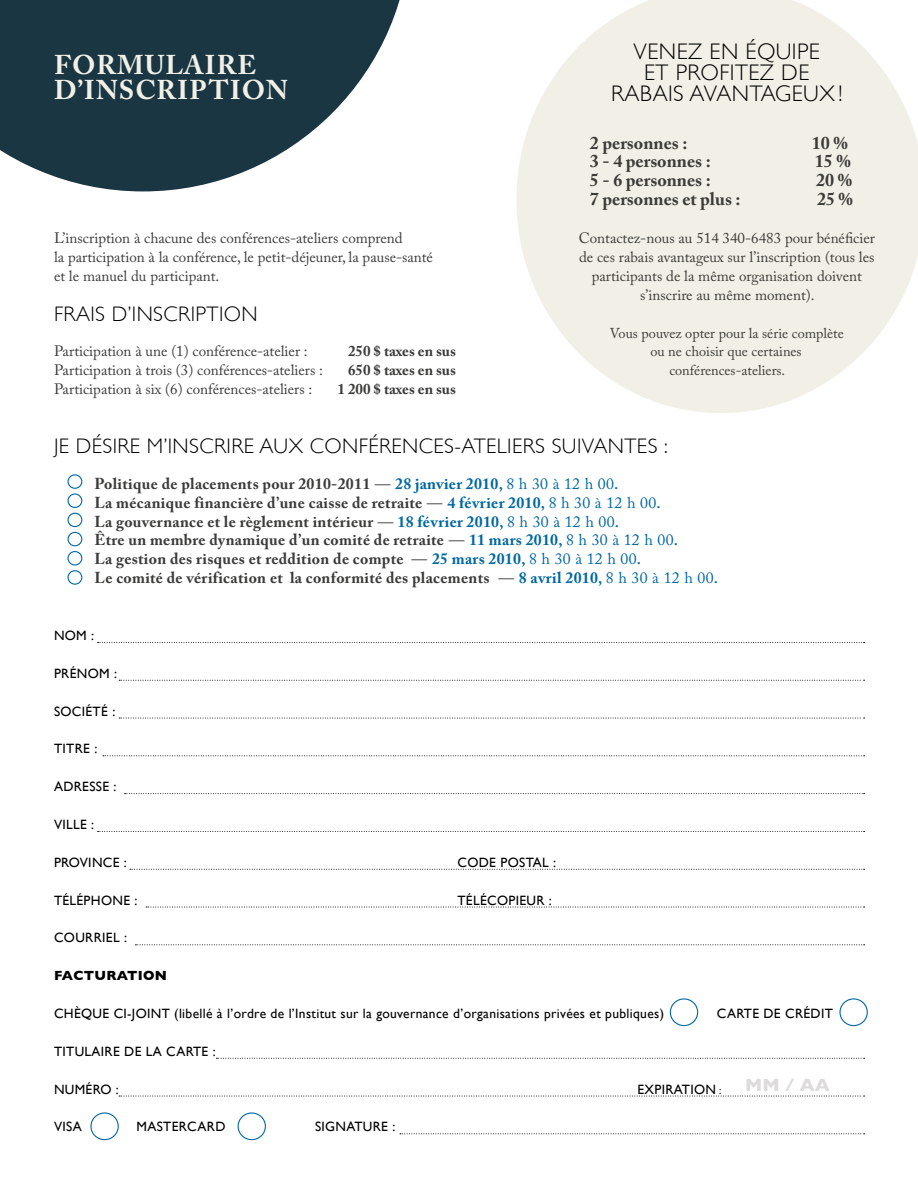
<style>
.page{position:relative;width:918px;height:1188px;background:#fff}
.page>*{position:absolute;margin:0;border:0;box-sizing:border-box;transform-origin:0 0}
.t1{font:700 27px/25.5px "Adobe Caslon Pro";letter-spacing:.045em;color:#f2f0e6}
.t2{font:300 22.5px/21px "Gill Sans";letter-spacing:.02em;color:#000;text-align:center}
.t3{font:300 21px "Gill Sans";letter-spacing:.02em;color:#000}
.t4{font:700 18px "Adobe Caslon Pro";color:#3b3b38}
.t5{font:700 18px "Gill Sans";color:#dedcdb}
.t6{font:700 15.75px/18.9px "Adobe Caslon Pro";letter-spacing:.02em;color:#3b3b38}
.t7{font:15px/18.9px "Adobe Caslon Pro";color:#3b3b38}
.t8{font:700 15px "Adobe Caslon Pro";color:#3b3b38}
.t9{font:14.25px/18.9px "Adobe Caslon Pro";color:#3b3b38;text-align:center}
.t10{font:13.5px "Gill Sans";letter-spacing:.025em;color:#000}
.t11{font:700 13.5px "Gill Sans";letter-spacing:.025em;color:#000}
.t12{font:12px "Eidetic Neo";color:#000}
.s1{font-weight:400}
.s2{color:#0068a2}
.s3{font-weight:600;color:#0068a2}
.s4{font-weight:400;color:#0068a2}
</style>
<div class="page">
<svg style="left:0;top:0;width:400px;height:191px;fill:#193642"></svg>
<div style="left:67px;top:474px;width:15px;height:15px;border:1px solid #0068a2;border-radius:50%"></div>
<div style="left:67px;top:493px;width:15px;height:15px;border:1px solid #0068a2;border-radius:50%"></div>
<div style="left:67px;top:513px;width:15px;height:14px;border:1px solid #0068a2;border-radius:50%"></div>
<div style="left:67px;top:532px;width:15px;height:14px;border:1px solid #0068a2;border-radius:50%"></div>
<div style="left:67px;top:551px;width:15px;height:15px;border:1px solid #0068a2;border-radius:50%"></div>
<div style="left:67px;top:570px;width:15px;height:15px;border:1px solid #0068a2;border-radius:50%"></div>
<svg style="left:98px;top:642px;width:767px;height:1px"></svg>
<svg style="left:119px;top:680px;width:746px;height:1px"></svg>
<svg style="left:119px;top:718px;width:746px;height:1px"></svg>
<svg style="left:103px;top:755px;width:762px;height:1px"></svg>
<svg style="left:125px;top:793px;width:740px;height:1px"></svg>
<svg style="left:98px;top:831px;width:767px;height:1px"></svg>
<svg style="left:130px;top:869px;width:735px;height:1px"></svg>
<svg style="left:146px;top:907px;width:719px;height:1px"></svg>
<svg style="left:135px;top:944px;width:730px;height:1px"></svg>
<svg style="left:216px;top:1058px;width:649px;height:1px"></svg>
<svg style="left:119px;top:1096px;width:746px;height:1px"></svg>
<svg style="left:400px;top:1133px;width:465px;height:1px"></svg>
<div style="left:670px;top:998px;width:28px;height:28px;border:1px solid #0068a2;border-radius:50%"></div>
<div style="left:839px;top:998px;width:29px;height:28px;border:1px solid #0068a2;border-radius:50%"></div>
<div style="left:90px;top:1112px;width:29px;height:28px;border:1px solid #0068a2;border-radius:50%"></div>
<div style="left:238px;top:1112px;width:28px;height:28px;border:1px solid #0068a2;border-radius:50%"></div>
<svg style="left:516px;top:0;width:402px;height:413px;fill:#f2f0e6"></svg>
<h1 class="t1" style="left:54px;top:52px;width:183px">FORMULAIRE<br>D’INSCR</h1>
<h1 class="t1" style="left:177px;top:77px;width:112px">IPTION</h1>
<p class="t7" style="left:54px;top:228px;width:381px">L’inscription à chacune des conférences-ateliers comprend<br>la participation à la conférence, le petit-déjeuner, la pause-santé et le manuel du participant.</p>
<h3 class="t3" style="left:54px;top:302px;width:205px">FRAIS D’INSCRIPTION</h3>
<p class="t7" style="left:54px;top:342px;width:255px">Participation à une (1) conférence-atelier :</p>
<p class="t8" style="left:348px;top:342px;width:109px">250 $ taxes en sus</p>
<p class="t7" style="left:54px;top:361px;width:271px">Participation à trois (3) conférences-ateliers :</p>
<p class="t8" style="left:348px;top:361px;width:109px">650 $ taxes en sus</p>
<p class="t7" style="left:54px;top:380px;width:260px">Participation à six (6) conférences-ateliers :</p>
<p class="t8" style="left:338px;top:380px;width:120px">1 200 $ taxes en sus</p>
<h2 class="t2" style="left:611px;top:41px;width:233px">VENEZ EN ÉQU IPE<br>ET PROFITEZ D E<br>RABAIS AVANTAG EUX!</h2>
<p class="t4" style="left:590px;top:132px;width:99px">2 personnes :</p>
<p class="t4" style="left:812px;top:132px;width:37px">10 %</p>
<p class="t4" style="left:590px;top:151px;width:122px">3 - 4 personnes :</p>
<p class="t4" style="left:815px;top:151px;width:37px">15 %</p>
<p class="t4" style="left:590px;top:170px;width:122px">5 - 6 personnes :</p>
<p class="t4" style="left:816px;top:170px;width:37px">20 %</p>
<p class="t4" style="left:590px;top:188px;width:152px">7 personnes et plus :</p>
<p class="t4" style="left:817px;top:188px;width:37px">25 %</p>
<p class="t7" style="left:579px;top:228px;width:298px;text-align:center">Contactez-nous au 514 340-6483 pour bénéficier de ces rabais avantageux sur l’inscription (tous les participants de la même organisation doivent s’inscrire au même moment).</p>
<p class="t9" style="left:610px;top:323px;width:236px">Vous pouvez opter pour la série complète ou ne choisir que certaines conférences-ateliers.</p>
<h3 class="t3" style="left:54px;top:434px;width:615px">JE D ÉSIRE M ’INSCRIRE AUX CONFÉRENCES-ATELIERS SU IVANTES :</h3>
<p class="t6" style="left:94px;top:474px;width:625px">Politique de placements pour 2010-2011 <span class="s1">—</span> <span class="s2">28 janvier 2010</span><span class="s3">,</span> <span class="s4">8 h 30 à 12 h 00</span><span class="s3">.<br></span>La mécanique financière d’une caisse de retraite <span class="s1">—</span> <span class="s2">4 février 2010</span><span class="s3">,</span> <span class="s4">8 h 30 à 12 h 00</span><span class="s3">.<br></span>La gouvernance et le règlement intérieur <span class="s1">—</span> <span class="s2">18 février 2010</span><span class="s3">,</span> <span class="s4">8 h 30 à 12 h 00</span><span class="s3">.<br></span>Être un membre dynamique d’un comité de retraite <span class="s1">—</span> <span class="s2">11 mars 2010</span><span class="s3">,</span> <span class="s4">8 h 30 à 12 h 00</span><span class="s3">.<br></span>La gestion des risques et reddition de compte <span class="s1">—</span> <span class="s2">25 mars 2010</span><span class="s3">,</span> <span class="s4">8 h 30 à 12 h 00</span><span class="s3">.<br></span>Le comité de vérification et la conformité des placements <span class="s1">—</span> <span class="s2">8 avril 2010</span><span class="s3">,</span> <span class="s4">8 h 30 à 12 h 00</span><span class="s3">.</span></p>
<p class="t10" style="left:54px;top:627px;width:42px">NOM :</p>
<p class="t10" style="left:54px;top:665px;width:65px">PRÉNOM :</p>
<p class="t10" style="left:54px;top:703px;width:16px">SOCI</p>
<p class="t10" style="left:86px;top:703px;width:31px">ÉTÉ :</p>
<p class="t10" style="left:54px;top:741px;width:16px">TITRE</p>
<p class="t10" style="left:94px;top:741px;width:4px">:</p>
<p class="t10" style="left:54px;top:779px;width:18px">ADRESSE</p>
<p class="t10" style="left:114px;top:779px;width:4px">:</p>
<p class="t10" style="left:54px;top:816px;width:42px">VILLE :</p>
<p class="t10" style="left:54px;top:854px;width:17px">PROVINCE</p>
<p class="t10" style="left:124px;top:854px;width:4px">:</p>
<p class="t10" style="left:458px;top:854px;width:21px">CODE</p>
<p class="t10" style="left:500px;top:854px;width:10px">POSTA</p>
<p class="t10" style="left:542px;top:854px;width:15px">L :</p>
<p class="t10" style="left:54px;top:892px;width:58px">TÉLÉPHONE</p>
<p class="t10" style="left:135px;top:892px;width:4px">:</p>
<p class="t10" style="left:458px;top:892px;width:39px">TÉLÉCOPIEUR</p>
<p class="t10" style="left:549px;top:892px;width:4px">:</p>
<p class="t10" style="left:54px;top:930px;width:19px">COURRIE</p>
<p class="t10" style="left:113px;top:930px;width:15px">L :</p>
<p class="t11" style="left:54px;top:968px;width:115px">FACTURATION</p>
<p class="t10" style="left:54px;top:1005px;width:92px">CHÈQUE CI-JOINT</p>
<p class="t10" style="left:174px;top:1005px;width:491px">(LIBELLÉ À L’ORDRE DE L’INSTITUT SUR LA GOUVERNANCE D’ORGANISATIONS PRIVÉES ET PUBLIQUES)</p>
<p class="t10" style="left:717px;top:1005px;width:20px">CARTE</p>
<p class="t10" style="left:764px;top:1005px;width:54px">DE CRÉDIT</p>
<p class="t10" style="left:54px;top:1043px;width:46px">TITU LAIRE</p>
<p class="t10" style="left:124px;top:1043px;width:52px">DE LA CARTE</p>
<p class="t10" style="left:213px;top:1043px;width:4px">:</p>
<p class="t10" style="left:54px;top:1081px;width:66px">NUMÉRO :</p>
<p class="t10" style="left:638px;top:1081px;width:26px">EXPIRATION</p>
<p class="t12" style="left:719px;top:1084px;width:4px">:</p>
<p class="t10" style="left:54px;top:1119px;width:22px">VISAMASTER</p>
<p class="t10" style="left:187px;top:1119px;width:40px">CARD</p>
<p class="t10" style="left:315px;top:1119px;width:16px">SIGNATURE</p>
<p class="t10" style="left:392px;top:1119px;width:4px">:</p>
<p class="t5" style="left:745px;top:1075px;width:86px">MM / AA</p>
</div>
